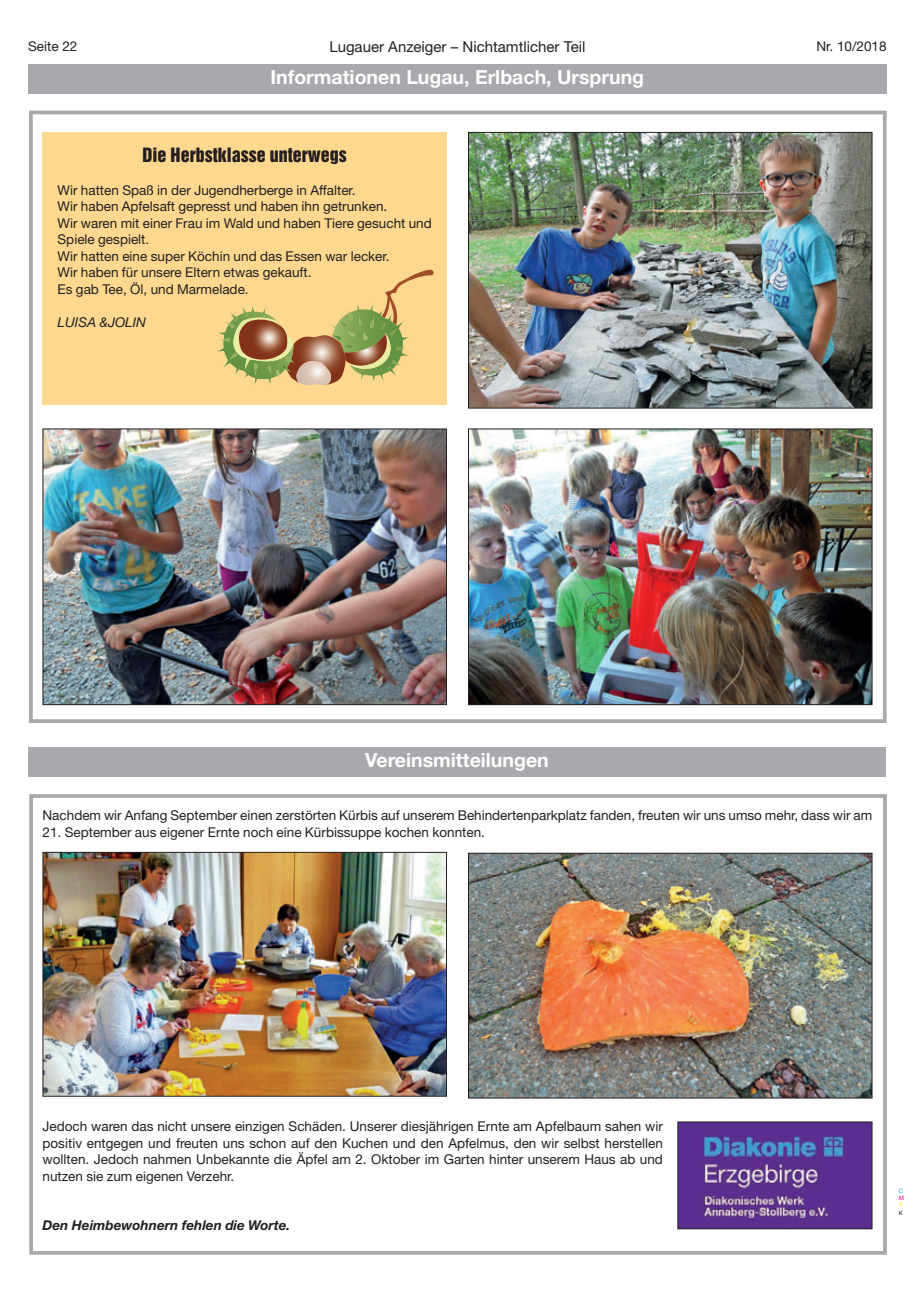
<style>
.page{position:relative;width:915px;height:1293px;background:#fff}
.page>*{position:absolute;margin:0;border:0;box-sizing:border-box;transform-origin:0 0}
.t1{font:700 19.5px "Helvetica Neue";color:#fff}
.t2{font:18px "Helvetica Inserat";color:#231f20}
.t3{font:15px "Helvetica Neue";color:#231f20}
.t4{font:13.5px/16.5px "Helvetica Neue";color:#231f20}
.t5{font:italic 700 13.5px "Helvetica Neue";color:#231f20}
.t6{font:italic 13.5px "Helvetica Neue";color:#231f20}
.t7{font:6px "Helvetica Neue";color:#00aeef}
.t8{font:6px "Helvetica Neue";color:#ed028c}
.t9{font:6px "Helvetica Neue";color:#fff101}
.t10{font:6px "Helvetica Neue";color:#231f20}
</style>
<div class="page">
<div style="left:29px;top:111px;width:857px;height:612px;border:4px solid #a8a9ad"></div>
<div style="left:28px;top:64px;width:858px;height:30px;background:#a8a9ad"></div>
<img style="left:470px;top:134px;width:400px;height:272px">
<div style="left:468px;top:132px;width:404px;height:276px;border:1px solid #231f20"></div>
<img style="left:45px;top:430px;width:399px;height:273px">
<div style="left:43px;top:428px;width:403px;height:277px;border:1px solid #231f20"></div>
<img style="left:470px;top:430px;width:400px;height:273px">
<div style="left:468px;top:428px;width:404px;height:277px;border:1px solid #231f20"></div>
<div style="left:43px;top:132px;width:403px;height:273px;background:#fed88f"></div>
<svg style="left:217px;top:270px;width:216px;height:116px"></svg>
<div style="left:28px;top:746px;width:857px;height:30px;background:#a8a9ad"></div>
<div style="left:29px;top:794px;width:857px;height:460px;border:4px solid #a8a9ad"></div>
<img style="left:679px;top:1123px;width:191px;height:104px">
<div style="left:677px;top:1121px;width:195px;height:108px;border:1px solid #231f20"></div>
<img style="left:45px;top:854px;width:399px;height:240px">
<div style="left:43px;top:852px;width:403px;height:244px;border:1px solid #231f20"></div>
<img style="left:470px;top:855px;width:400px;height:241px">
<div style="left:468px;top:853px;width:404px;height:245px;border:1px solid #231f20"></div>
<p class="t4" style="left:28px;top:39px;width:51px">Seite 22</p>
<p class="t3" style="left:329px;top:41px;width:257px">Lugauer Anzeiger – Nichtamtlicher Teil</p>
<p class="t4" style="left:816px;top:39px;width:72px">Nr. 10/2018</p>
<h1 class="t1" style="left:270px;top:70px;width:375px">Informationen Lugau, Erlbach, Ursprung</h1>
<h2 class="t2" style="left:142px;top:147px;width:206px">Die Herbstklasse unterwegs</h2>
<p class="t4" style="left:58px;top:183px;width:375px">Wir hatten Spaß in der Jugendherberge in Affalter.<br>Wir haben Apfelsaft gepresst und haben ihn getrunken.<br>Wir waren mit einer Frau im Wald und haben Tiere gesucht und Spiele gespielt.<br>Wir hatten eine super Köchin und das Essen war lecker.<br>Wir haben für unsere Eltern etwas gekauft.<br>Es gab Tee, Öl, und Marmelade.</p>
<p class="t6" style="left:58px;top:317px;width:90px">LUISA &amp;JOLIN</p>
<h1 class="t1" style="left:365px;top:753px;width:185px">Vereinsmitteilungen</h1>
<p class="t4" style="left:43px;top:808px;width:831px">Nachdem wir Anfang September einen zerstörten Kürbis auf unserem Behindertenparkplatz fanden, freuten wir uns umso mehr, dass wir am</p>
<p class="t4" style="left:43px;top:825px;width:444px">21. September aus eigener Ernte noch eine Kürbissuppe kochen konnten.</p>
<p class="t4" style="left:43px;top:1119px;width:621px;text-align:justify">Jedoch waren das nicht unsere einzigen Schäden. Unserer diesjährigen Ernte am Apfelbaum sahen wir positiv entgegen und freuten uns schon auf den Kuchen und den Apfelmus, den wir selbst herstellen wollten. Jedoch nahmen Unbekannte die Äpfel am 2. Oktober im Garten hinter unserem Haus ab und nutzen sie zum eigenen Verzehr.</p>
<p class="t5" style="left:43px;top:1220px;width:249px">Den Heimbewohnern fehlen die Worte.</p>
<p class="t7" style="left:898px;top:1188px;width:6px">C</p>
<p class="t8" style="left:898px;top:1196px;width:7px">M</p>
<p class="t9" style="left:898px;top:1203px;width:5px">Y</p>
<p class="t10" style="left:898px;top:1210px;width:6px">K</p>
</div>
